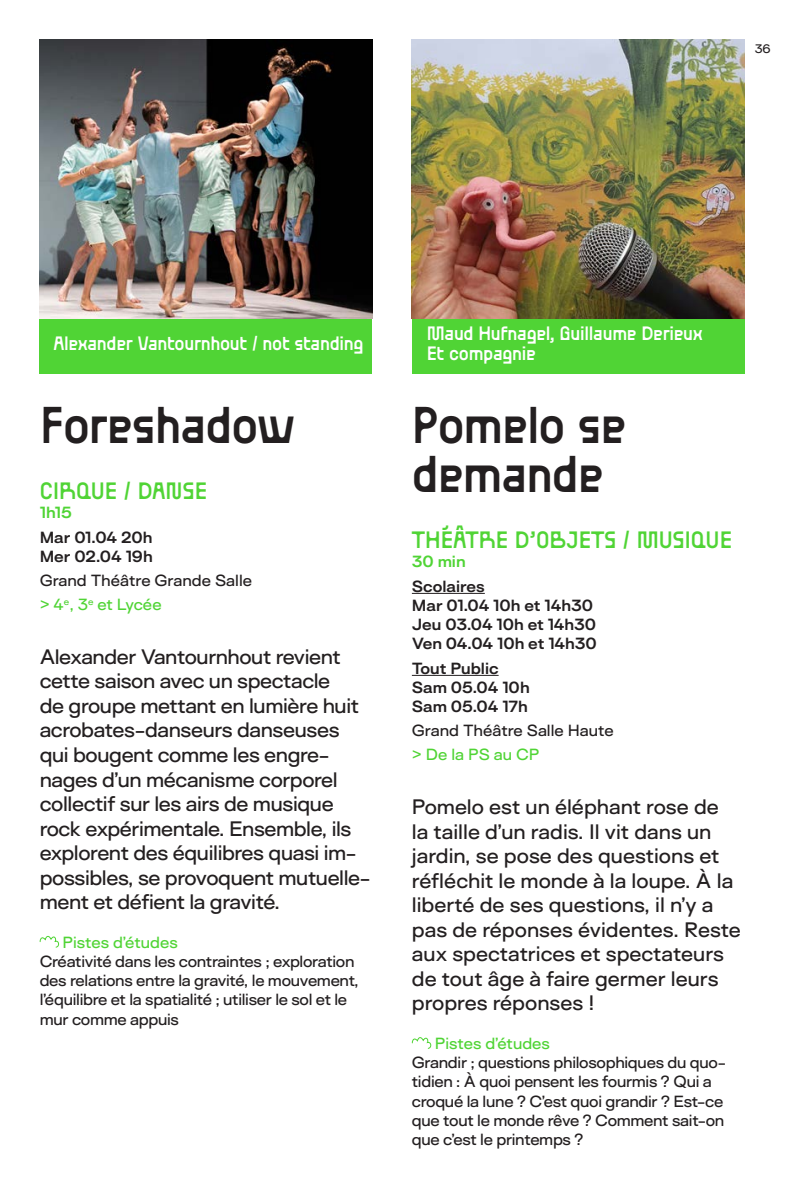
<style>
.page{position:relative;width:794px;height:1191px;background:#fff}
.page>*{position:absolute;margin:0;border:0;box-sizing:border-box;transform-origin:0 0}
.t1{font:500 42px/49px "Ball Pill";letter-spacing:-.025em;color:#231f20}
.t2{font:500 19.25px/24.5px "Surt Expanded";letter-spacing:-.02em;color:#231f20}
.t3{font:500 19.25px/24.5px "Surt Expanded";color:#231f20}
.t4{font:500 19.25px "Ball Pill";color:#50d435}
.t5{font:500 15.75px "Ball Pill";letter-spacing:-.02em;color:#fff}
.dates{font:500 14.88px/19.2px "Surt Expanded";letter-spacing:-.02em;color:#231f20}
.dates-2{font:700 14.88px/19.2px "Surt Expanded";color:#231f20}
.dates-3{font:500 14.88px "Surt Expanded";color:#50d435}
.dates-4{font:500 14.88px "Surt Expanded";color:#231f20}
.dates-5{font:700 14.88px "Surt Expanded";color:#50d435}
.t6{font:500 11.38px "Surt Expanded";color:#231f20}
</style>
<div class="page">
<div style="left:40px;top:294px;width:332px;height:79px;background:#50d435"></div>
<div style="left:412px;top:294px;width:332px;height:79px;background:#50d435"></div>
<img style="left:412px;top:40px;width:332px;height:279px">
<svg style="left:39px;top:936px;width:21px;height:12px"></svg>
<hr style="left:412px;top:593px;width:73px;height:1px;background:#231f20">
<hr style="left:412px;top:675px;width:86px;height:1px;background:#231f20">
<svg style="left:411px;top:1037px;width:21px;height:12px"></svg>
<img style="left:40px;top:40px;width:332px;height:279px">
<p class="t6" style="left:754px;top:41px;width:17px">36</p>
<p class="t5" style="left:53px;top:331px;width:312px">Alexander Vantournhout / not standing</p>
<p class="t1" style="left:40px;top:399px;width:257px">Foreshadow</p>
<p class="t4" style="left:40px;top:475px;width:169px">CIRQUE / DANSE</p>
<p class="dates-5" style="left:40px;top:502px;width:34px">1h15</p>
<p class="dates-2" style="left:40px;top:527px;width:115px">Mar 01.04 20h<br>Mer 02.04 19h</p>
<p class="dates-4" style="left:40px;top:570px;width:214px">Grand Théâtre Grande Salle</p>
<p class="dates-3" style="left:40px;top:594px;width:123px">&gt; 4<sup>e</sup>, 3<sup>e</sup> et Lycée</p>
<p class="t2" style="left:40px;top:644px;width:332px">Alexander Vantournhout revient cette saison avec un spectacle<br>de groupe mettant en lumière huit acrobates-danseurs danseuses qui bougent comme les engre&shy;nages d’un mécanisme corporel collectif sur les airs de musique rock expérimentale. Ensemble, ils explorent des équilibres quasi im&shy;possibles, se provoquent mutuelle&shy;ment et défient la gravité.</p>
<p class="dates-3" style="left:63px;top:932px;width:117px">Pistes d’études</p>
<p class="dates" style="left:40px;top:951px;width:320px">Créativité dans les contraintes ; exploration des relations entre la gravité, le mouvement, l’équilibre et la spatialité ; utiliser le sol et le mur comme appuis</p>
<p class="t5" style="left:427px;top:321px;width:278px">Maud Hufnagel, Guillaume Derieux</p>
<p class="t5" style="left:427px;top:341px;width:111px">Et compagnie</p>
<p class="t1" style="left:412px;top:399px;width:216px">Pomelo se demande</p>
<p class="t4" style="left:412px;top:524px;width:322px">THÉÂTRE D’OBJETS / MUSIQUE</p>
<p class="dates-5" style="left:412px;top:551px;width:55px">30 min</p>
<p class="dates-2" style="left:412px;top:576px;width:186px">Scolaires<br>Mar 01.04 10h et 14h30<br>Jeu 03.04 10h et 14h30<br>Ven 04.04 10h et 14h30</p>
<p class="dates-2" style="left:412px;top:658px;width:119px">Tout Public<br>Sam 05.04 10h<br>Sam 05.04 17h</p>
<p class="dates-4" style="left:412px;top:720px;width:203px">Grand Théâtre Salle Haute</p>
<p class="dates-3" style="left:412px;top:745px;width:129px">&gt; De la PS au CP</p>
<p class="t3" style="left:412px;top:794px;width:330px">Pomelo est un éléphant rose de<br>la taille d’un radis. Il vit dans un jardin, se pose des questions et réfléchit le monde à la loupe. À la liberté de ses questions, il n’y a pas de réponses évidentes. Reste aux spectatrices et spectateurs de tout âge à faire germer leurs propres réponses !</p>
<p class="dates-3" style="left:435px;top:1033px;width:117px">Pistes d’études</p>
<p class="dates" style="left:412px;top:1052px;width:316px">Grandir ; questions philosophiques du quo&shy;tidien : À quoi pensent les fourmis ? Qui a croqué la lune ? C’est quoi grandir ? Est-ce que tout le monde rêve ? Comment sait-on que c’est le printemps ?</p>
</div>
